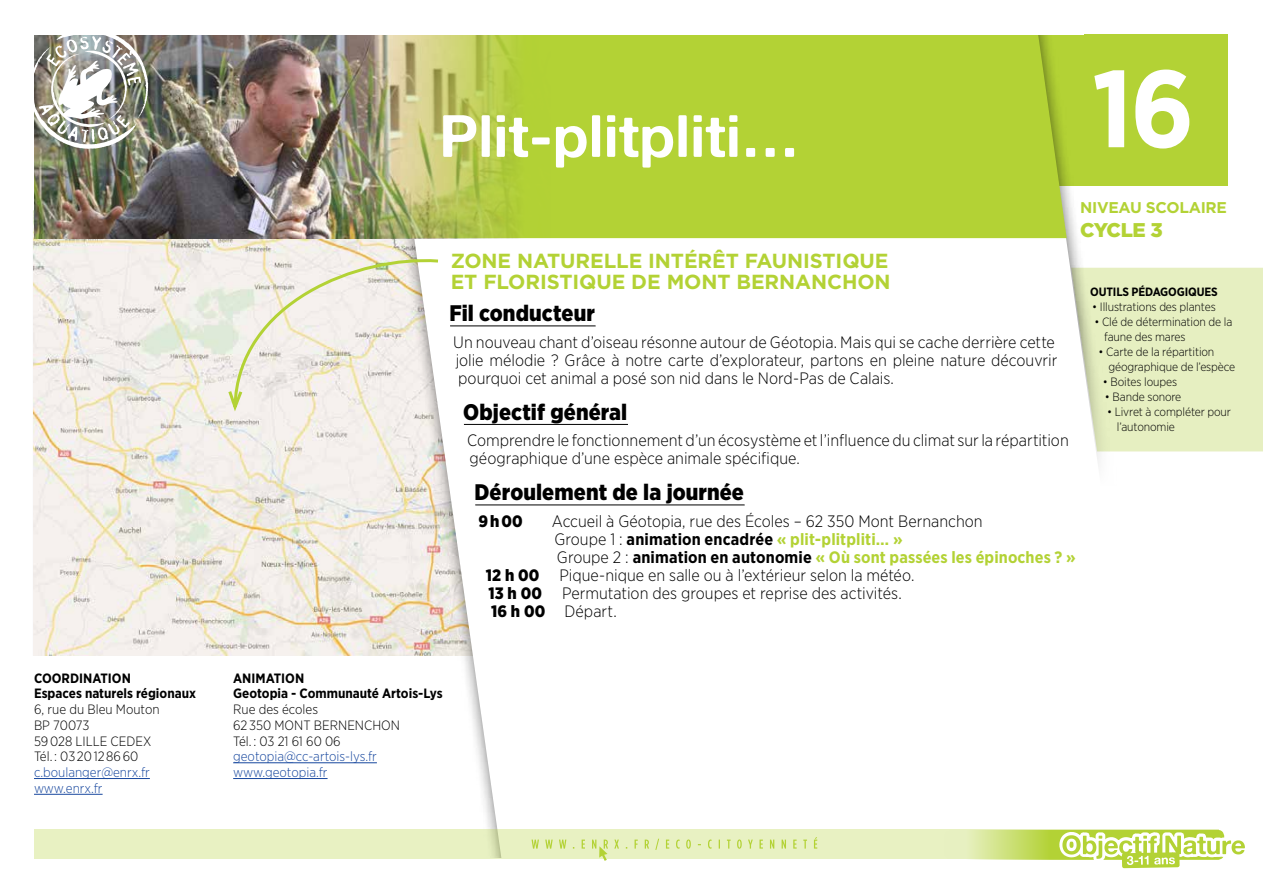
<style>
.page{position:relative;width:1263px;height:893px;background:#fff}
.page>*{position:absolute;margin:0;border:0;box-sizing:border-box;transform-origin:0 0}
.t1{font:700 109.2px "Gotham Narrow";color:#fff}
.t2{font:58.5px "Alte Haas Grotesk Bold";color:#fff}
.t3{font:900 22.5px "Gotham Narrow";letter-spacing:.005em;color:#000}
.t4{font:700 20.4px/21.3px "Gotham";letter-spacing:-.005em;color:#b3d235}
.t5{font:900 19.95px "Gotham";letter-spacing:-.03em;color:#b3d235}
.t6{font:300 16.5px/18px "Gotham Narrow";color:#000}
.t7{font:700 16.5px "Gotham Narrow";letter-spacing:.005em;color:#b3d235}
.t8{font:700 16.5px "Gotham Narrow";letter-spacing:.01em;color:#000}
.t9{font:900 16.5px "Gotham Narrow";color:#000}
.t10{font:700 15.6px "Gotham";color:#b3d235}
.t11{font:300 13.5px/15.8px "Gotham Narrow";color:#000}
.t12{font:700 13.5px/15.8px "Gotham Narrow";color:#000}
.t13{font:300 13.5px/15.8px "Gotham Narrow";color:#17479e}
.t14{font:300 12px/15px "Gotham Narrow";letter-spacing:-.01em;color:#000}
.t15{font:700 12px "Gotham Narrow";letter-spacing:-.01em;color:#000}
.s1{font-weight:300}
.s2{color:#b3d235}
.s3{font-weight:300;color:#000}
.s4{color:#000}
.s5{font-weight:900}
</style>
<div class="page">
<img style="left:33px;top:210px;width:336px;height:446px">
<svg style="left:381px;top:186px;width:694px;height:644px"></svg>
<div style="left:525px;top:227px;width:711px;height:632px;background:#fff"></div>
<div style="left:1038px;top:34px;width:190px;height:152px;background:#b3d235"></div>
<div style="left:550px;top:34px;width:517px;height:204px;background:#b3d235"></div>
<img style="left:34px;top:35px;width:516px;height:203px">
<hr style="left:34px;top:778px;width:116px;height:1px;background:#17479e">
<hr style="left:34px;top:794px;width:69px;height:1px;background:#17479e">
<hr style="left:233px;top:762px;width:144px;height:1px;background:#17479e">
<hr style="left:233px;top:778px;width:95px;height:1px;background:#17479e">
<hr style="left:450px;top:326px;width:146px;height:1px;background:#000">
<hr style="left:464px;top:424px;width:164px;height:1px;background:#000">
<hr style="left:475px;top:505px;width:270px;height:1px;background:#000">
<svg style="left:1071px;top:268px;width:192px;height:183px;background:#e6eec4"></svg>
<svg style="left:226px;top:255px;width:215px;height:161px;background:#eeeae1"></svg>
<img style="left:34px;top:35px;width:114px;height:115px">
<div style="left:34px;top:830px;width:1185px;height:29px;background:#e8f1c2"></div>
<svg style="left:943px;top:830px;width:281px;height:30px"></svg>
<svg style="left:1055px;top:829px;width:190px;height:40px"></svg>
<svg style="left:531px;top:837px;width:286px;height:24px"></svg>
<p class="t12" style="left:34px;top:670px;width:164px">COORDINATION<br>Espaces naturels régionaux</p>
<p class="t11" style="left:34px;top:701px;width:127px">6, rue du Bleu Mouton<br>BP 70073<br>59 028 LILLE CEDEX<br>Tél. : 03 20 12 86 60</p>
<p class="t13" style="left:34px;top:764px;width:117px">c.boulanger@enrx.fr www.enrx.fr</p>
<h2 class="t2" style="left:439px;top:100px;width:362px">Plit-plitpliti…</h2>
<h1 class="t1" style="left:1092px;top:39px;width:104px">16</h1>
<p class="t10" style="left:1080px;top:197px;width:40px">NIVEAU</p>
<p class="t10" style="left:1146px;top:197px;width:53px">SCO LAIRE</p>
<p class="t5" style="left:1080px;top:216px;width:84px">CYCLE 3</p>
<p class="t4" style="left:451px;top:250px;width:441px">ZONE NATURELLE INTÉRÊT FAUNISTIQUE<br>ET FLORISTIQUE DE MONT BERNANCHON</p>
<h3 class="t3" style="left:449px;top:298px;width:147px">Fil conducteur</h3>
<p class="t6" style="left:453px;top:333px;width:606px">Un nouveau chant d’oiseau résonne autour de Géotopia. Mais qui se cache derrière cette jolie mélodie ? Grâce à notre carte d’explorateur, partons en pleine nature découvrir pourquoi cet animal a posé son nid dans le Nord-Pas de Calais.</p>
<h3 class="t3" style="left:463px;top:397px;width:166px">Objectif général</h3>
<p class="t6" style="left:467px;top:431px;width:603px">Comprendre le fonctionnement d’un écosystème et l’influence du climat sur la répartition géographique d’une espèce animale spécifique.</p>
<h3 class="t3" style="left:475px;top:477px;width:271px">Déroulement de la journée</h3>
<p class="t9" style="left:478px;top:510px;width:46px">9 h 00</p>
<p class="t6" style="left:552px;top:512px;width:432px">Accueil à Géotopia, rue des Écoles – 62 350 Mont Bernanchon</p>
<p class="t8" style="left:554px;top:528px;width:350px"><span class="s1">Groupe 1 :</span> animation encadrée <span class="s2">« plit-plitpliti… »</span></p>
<p class="t7" style="left:557px;top:546px;width:520px"><span class="s3">Groupe 2 :</span> <span class="s4">animation en autonomie</span> « Où sont passées les épinoches ? »</p>
<p class="t6" style="left:486px;top:566px;width:430px"><span class="s5">12 h 00</span> Pique-nique en salle ou à l’extérieur selon la météo.</p>
<p class="t6" style="left:488px;top:584px;width:415px"><span class="s5">13 h 00</span> Permutation des groupes et reprise des activités.</p>
<p class="t6" style="left:491px;top:602px;width:127px"><span class="s5">16 h 00</span> Départ.</p>
<p class="t15" style="left:1090px;top:284px;width:129px">Outi ls pédagogiques</p>
<p class="t14" style="left:1092px;top:299px;width:125px">• Illustrations des plantes</p>
<p class="t14" style="left:1104px;top:314px;width:130px;text-indent:-10px">• Clé de détermination de la faune des mares</p>
<p class="t14" style="left:1108px;top:344px;width:128px;text-indent:-10px">• Carte de la répartition géographique de l’espèce</p>
<p class="t14" style="left:1103px;top:374px;width:76px">• Boites loupes</p>
<p class="t14" style="left:1105px;top:389px;width:78px">• Bande sonore</p>
<p class="t14" style="left:1117px;top:404px;width:116px;text-indent:-10px">• Livret à compléter pour l’autonomie</p>
<p class="t12" style="left:233px;top:670px;width:211px">ANIMATION<br>Geotopia - Communauté Artois-Lys</p>
<p class="t11" style="left:233px;top:701px;width:168px">Rue des écoles<br>62 350 MONT BERNENCHON<br>Tél. : 03 21 61 60 06</p>
<p class="t13" style="left:233px;top:748px;width:145px">geotopia@cc-artois-lys.fr www.geotopia.fr</p>
</div>
